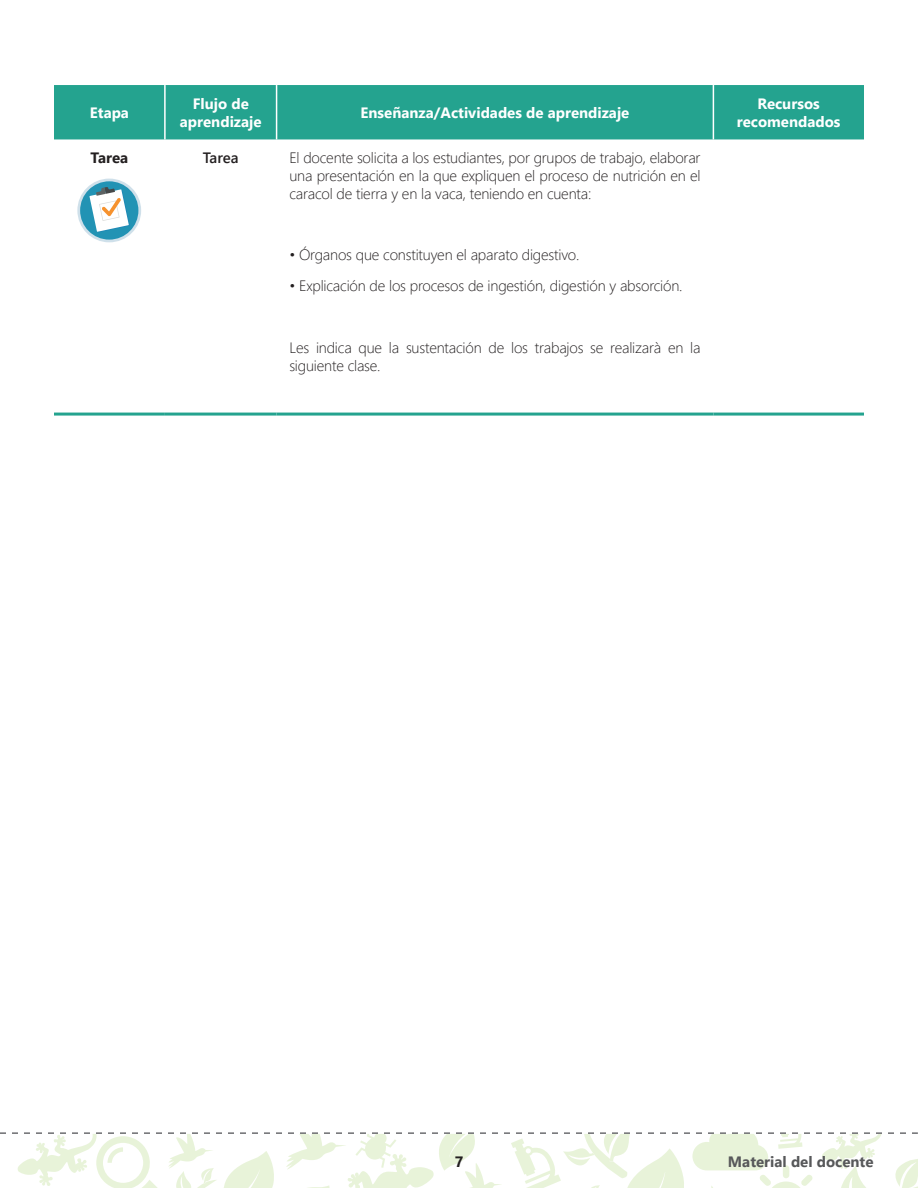
<style>
.page{position:relative;width:918px;height:1188px;background:#fff}
.page>*{position:absolute;margin:0;border:0;box-sizing:border-box;transform-origin:0 0}
.Tex_gen{font:300 15px/18px "Segoe UI";letter-spacing:-.01em;color:#231f20;text-align:justify}
.Tex_gen-2{font:700 15px/18px "Segoe UI";color:#fff;text-align:center}
.t1{font:700 15px "Segoe UI";color:#57585a}
.Tex_gen-3{font:700 15px "Segoe UI";color:#231f20}
.Tex_gen-4{font:600 15px "Segoe UI";letter-spacing:-.005em;color:#231f20}
</style>
<div class="page">
<svg style="left:0;top:1132px;width:918px;height:56px"></svg>
<div style="left:54px;top:85px;width:810px;height:54px;background:#24a38f"></div>
<hr style="left:164px;top:85px;width:2px;height:54px;background:#fff">
<hr style="left:276px;top:85px;width:1px;height:54px;background:#fff">
<hr style="left:713px;top:85px;width:1px;height:54px;background:#fff">
<hr style="left:54px;top:413px;width:111px;height:3px;background:#24a38f">
<hr style="left:165px;top:413px;width:112px;height:3px;background:#24a38f">
<hr style="left:277px;top:413px;width:436px;height:3px;background:#24a38f">
<hr style="left:713px;top:413px;width:151px;height:3px;background:#24a38f">
<svg style="left:77px;top:179px;width:64px;height:63px"></svg>
<div style="left:80px;top:181px;width:58px;height:59px;background:#2293b4;border-radius:50%"></div>
<svg style="left:89px;top:187px;width:41px;height:45px"></svg>
<p class="Tex_gen-2" style="left:90px;top:103px;width:41px">Etapa</p>
<p class="Tex_gen-2" style="left:180px;top:94px;width:83px">Flujo de aprendizaje</p>
<p class="Tex_gen-2" style="left:361px;top:103px;width:270px">Enseñanza/Actividades de aprendizaje</p>
<p class="Tex_gen-2" style="left:737px;top:94px;width:105px">Recursos recomendados</p>
<p class="Tex_gen-3" style="left:91px;top:145px;width:39px">Tarea</p>
<p class="Tex_gen-4" style="left:203px;top:145px;width:37px">Tarea</p>
<p class="Tex_gen" style="left:289px;top:148px;width:413px">El docente solicita a los estudiantes, por grupos de trabajo, elaborar una presentación en la que expliquen el proceso de nutrición en el caracol de tierra y en la vaca, teniendo en cuenta:</p>
<p class="Tex_gen" style="left:289px;top:245px;width:292px">• Órganos que constituyen el aparato digestivo.</p>
<p class="Tex_gen" style="left:289px;top:276px;width:395px">• Explicación de los procesos de ingestión, digestión y absorción.</p>
<p class="Tex_gen" style="left:289px;top:338px;width:413px">Les indica que la sustentación de los trabajos se realizarà en la siguiente clase.</p>
<p class="Tex_gen-3" style="left:455px;top:1150px;width:10px">7</p>
<p class="t1" style="left:728px;top:1149px;width:147px">Material del docente</p>
</div>
